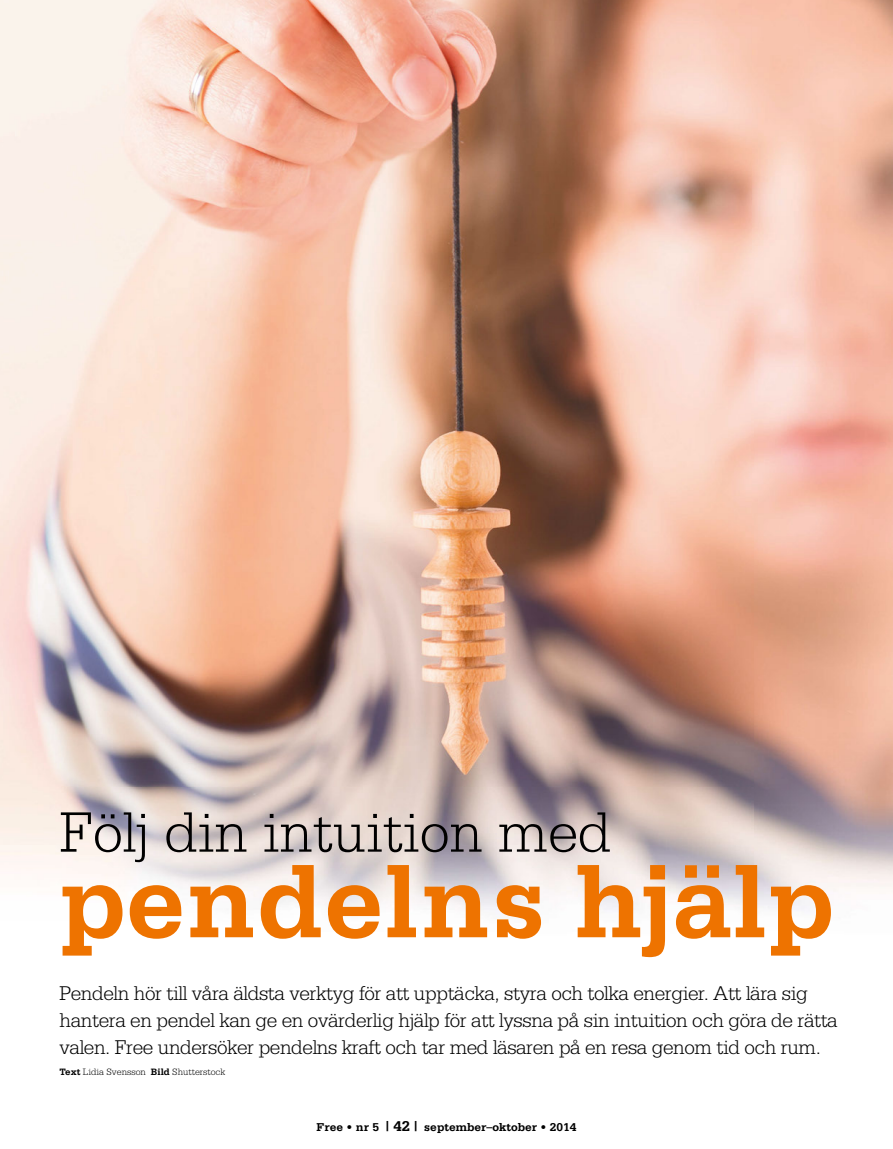
<style>
.page{position:relative;width:893px;height:1149px;background:#fff}
.page>*{position:absolute;margin:0;border:0;box-sizing:border-box;transform-origin:0 0}
.t1{font:700 108px "Serifa";color:#ee7300}
.t2{font:300 60px "Serifa";color:#000}
.t3{font:300 21px/27px "Serifa";letter-spacing:-.02em;color:#000}
.t4{font:700 12px "Serifa";color:#000}
.t5{font:300 9.75px "Serifa";color:#000}
.s1{font-weight:700}
.s2{font-size:15px}
</style>
<div class="page">
<img style="left:0;top:0;width:893px;height:910px">
<h2 class="t2" style="left:60px;top:798px;width:553px">Följ din intuition med</h2>
<h1 class="t1" style="left:60px;top:838px;width:776px">pendelns hjälp</h1>
<p class="t3" style="left:60px;top:978px;width:780px">Pendeln hör till våra äldsta verktyg för att upptäcka, styra och tolka energier. Att lära sig hantera en pendel kan ge en ovärderlig hjälp för att lyssna på sin intuition och göra de rätta valen. Free undersöker pendelns kraft och tar med läsaren på en resa genom tid och rum.</p>
<p class="t5" style="left:60px;top:1065px;width:167px"><span class="s1">Text</span> Lidia Svensson <span class="s1">Bild</span> Shutterstock</p>
<p class="t4" style="left:317px;top:1119px;width:261px">Free • nr 5 <span class="s2">| 42 |</span> september–oktober • 2014</p>
</div>
